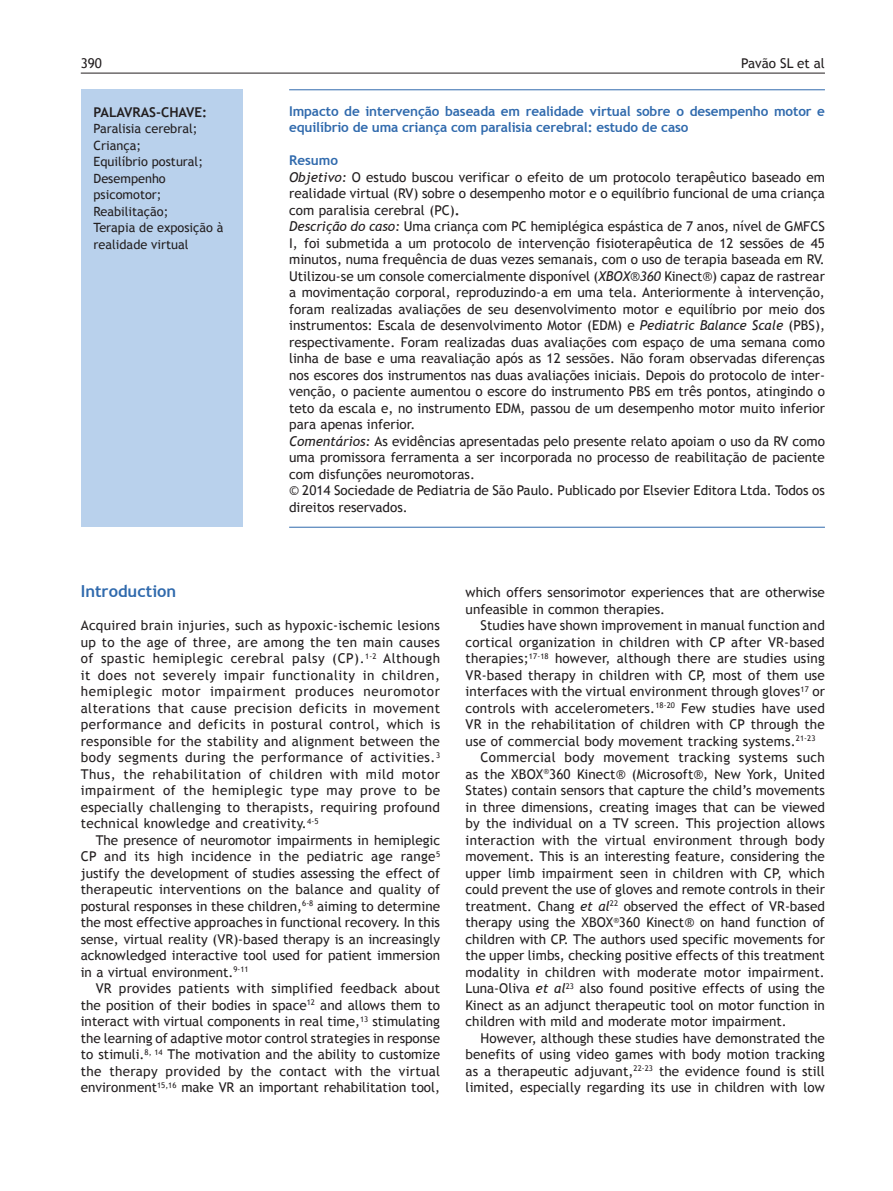
<style>
.page{position:relative;width:893px;height:1191px;background:#fff}
.page>*{position:absolute;margin:0;border:0;box-sizing:border-box;transform-origin:0 0}
._01_ladillo_01{font:700 16.5px "Trebuchet MS";color:#306aad}
._18_aceptado_copy_el{font:13.5px/16.5px "Trebuchet MS";color:#231f20;text-align:justify}
._17b_tit_ingles{font:700 13.5px/16.5px "Trebuchet MS";letter-spacing:-.01em;color:#306aad}
._14_tit_palabras_cla{font:700 13.5px "Trebuchet MS";color:#231f20}
._30_cab_izqda{font:13.5px "Trebuchet MS";color:#231f20}
._16_tit_resumen_abst{font:700 13.5px "Trebuchet MS";color:#306aad}
._15_txt_palabras_cla{font:12.75px/16.5px "Trebuchet MS";color:#231f20}
.s1{font-style:italic}
.s2{font-weight:700}
</style>
<div class="page">
<hr style="left:81px;top:73px;width:744px;height:1px;background:#231f20">
<hr style="left:289px;top:89px;width:536px;height:1px;background:#306aad">
<hr style="left:289px;top:527px;width:536px;height:1px;background:#306aad">
<div style="left:81px;top:90px;width:161px;height:437px;background:#b9d1ec"></div>
<p class="_30_cab_izqda" style="left:81px;top:56px;width:23px">390</p>
<p class="_30_cab_izqda" style="left:741px;top:56px;width:85px">Pavão SL et al</p>
<p class="_14_tit_palabras_cla" style="left:94px;top:103px;width:115px">Palavras-chave:</p>
<p class="_15_txt_palabras_cla" style="left:94px;top:121px;width:105px">Paralisia cerebral;</p>
<p class="_15_txt_palabras_cla" style="left:94px;top:137px;width:49px">Criança;</p>
<p class="_15_txt_palabras_cla" style="left:94px;top:154px;width:111px">Equilíbrio postural;</p>
<p class="_15_txt_palabras_cla" style="left:94px;top:170px;width:74px">Desempenho psicomotor;</p>
<p class="_15_txt_palabras_cla" style="left:94px;top:203px;width:76px">Reabilitação;</p>
<p class="_15_txt_palabras_cla" style="left:94px;top:220px;width:132px">Terapia de exposição à realidade virtual</p>
<p class="_17b_tit_ingles" style="left:289px;top:103px;width:537px">Impacto de intervenção baseada em realidade virtual sobre o desempenho motor e equilíbrio de uma criança com paralisia cerebral: estudo de caso</p>
<p class="_16_tit_resumen_abst" style="left:289px;top:152px;width:51px">Resumo</p>
<p class="_18_aceptado_copy_el" style="left:289px;top:169px;width:537px"><span class="s1">Objetivo:</span> O estudo buscou verificar o efeito de um protocolo terapêutico baseado em realidade virtual (RV) sobre o desempenho motor e o equilíbrio funcional de uma criança com paralisia cerebral (PC)<span class="s2">.</span></p>
<p class="_18_aceptado_copy_el" style="left:289px;top:218px;width:537px"><span class="s1">Descrição do caso:</span> Uma criança com PC hemiplégica espástica de 7 anos, nível de GMFCS I, foi submetida a um protocolo de intervenção fisioterapêutica de 12 sessões de 45 minutos, numa frequência de duas vezes semanais, com o uso de terapia baseada em RV.<br>Utilizou-se um console comercialmente disponível (<span class="s1">XBOX®360</span> Kinect®) capaz de rastrear a movimentação corporal, reproduzindo-a em uma tela. Anteriormente à intervenção, foram realizadas avaliações de seu desenvolvimento motor e equilíbrio por meio dos instrumentos: Escala de desenvolvimento Motor (EDM) e <span class="s1">Pediatric Balance Scale</span> (PBS), respectivamente. Foram realizadas duas avaliações com espaço de uma semana como linha de base e uma reavaliação após as 12 sessões. Não foram observadas diferenças nos escores dos instrumentos nas duas avaliações iniciais. Depois do protocolo de inter&shy;venção, o paciente aumentou o escore do instrumento PBS em três pontos, atingindo o teto da escala e, no instrumento EDM, passou de um desempenho motor muito inferior para apenas inferior.</p>
<p class="_18_aceptado_copy_el" style="left:289px;top:433px;width:537px"><span class="s1">Comentários:</span> As evidências apresentadas pelo presente relato apoiam o uso da RV como uma promissora ferramenta a ser incorporada no processo de reabilitação de paciente com disfunções neuromotoras.</p>
<p class="_18_aceptado_copy_el" style="left:289px;top:482px;width:537px">© 2014 Sociedade de Pediatria de São Paulo. Publicado por Elsevier Editora Ltda. Todos os direitos reservados.</p>
<p class="_01_ladillo_01" style="left:81px;top:581px;width:97px">Introduction</p>
<p class="_18_aceptado_copy_el" style="left:81px;top:617px;width:361px">Acquired brain injuries, such as hypoxic-ischemic lesions up to the age of three, are among the ten main causes of spastic hemiplegic cerebral palsy (CP).<sup>1-2</sup> Although it does not severely impair functionality in children, hemiplegic motor impairment produces neuromotor alterations that cause precision deficits in movement performance and deficits in postural control, which is responsible for the stability and alignment between the body segments during the performance of activities.<sup>3<br></sup>Thus, the rehabilitation of children with mild motor impairment of the hemiplegic type may prove to be especially challenging to therapists, requiring profound technical knowledge and creativity.<sup>4-5</sup></p>
<p class="_18_aceptado_copy_el" style="left:81px;top:832px;width:361px;text-indent:15px">The presence of neuromotor impairments in hemiplegic CP and its high incidence in the pediatric age range<sup>5 </sup>justify the development of studies assessing the effect of therapeutic interventions on the balance and quality of postural responses in these children,<sup>6-8</sup> aiming to determine the most effective approaches in functional recovery. In this sense, virtual reality (VR)-based therapy is an increasingly acknowledged interactive tool used for patient immersion in a virtual environment.<sup>9-11</sup></p>
<p class="_18_aceptado_copy_el" style="left:81px;top:980px;width:361px;text-indent:15px">VR provides patients with simplified feedback about the position of their bodies in space<sup>12</sup> and allows them to interact with virtual components in real time,<sup>13</sup> stimulating the learning of adaptive motor control strategies in response to stimuli.<sup>8,</sup> <sup>14</sup> The motivation and the ability to customize the therapy provided by the contact with the virtual environment<sup>15,16</sup> make VR an important rehabilitation tool,</p>
<p class="_18_aceptado_copy_el" style="left:466px;top:584px;width:361px">which offers sensorimotor experiences that are otherwise unfeasible in common therapies.</p>
<p class="_18_aceptado_copy_el" style="left:466px;top:617px;width:361px;text-indent:15px">Studies have shown improvement in manual function and cortical organization in children with CP after VR-based therapies;<sup>17-18</sup> however, although there are studies using VR-based therapy in children with CP, most of them use interfaces with the virtual environment through gloves<sup>17</sup> or controls with accelerometers.<sup>18-20</sup> Few studies have used VR in the rehabilitation of children with CP through the use of commercial body movement tracking systems.<sup>21-23</sup></p>
<p class="_18_aceptado_copy_el" style="left:466px;top:749px;width:361px;text-indent:15px">Commercial body movement tracking systems such as the XBOX<sup>®</sup>360 Kinect® (Microsoft®, New York, United States) contain sensors that capture the child’s movements in three dimensions, creating images that can be viewed by the individual on a TV screen. This projection allows interaction with the virtual environment through body movement. This is an interesting feature, considering the upper limb impairment seen in children with CP, which could prevent the use of gloves and remote controls in their treatment. Chang <span class="s1">et al</span><sup>22</sup> observed the effect of VR-based therapy using the XBOX<sup>®</sup>360 Kinect® on hand function of children with CP. The authors used specific movements for the upper limbs, checking positive effects of this treatment modality in children with moderate motor impairment.<br>Luna-Oliva <span class="s1">et al</span><sup>23</sup> also found positive effects of using the Kinect as an adjunct therapeutic tool on motor function in children with mild and moderate motor impairment.</p>
<p class="_18_aceptado_copy_el" style="left:466px;top:1030px;width:361px;text-indent:15px">However, although these studies have demonstrated the benefits of using video games with body motion tracking as a therapeutic adjuvant,<sup>22-23</sup> the evidence found is still limited, especially regarding its use in children with low</p>
</div>
